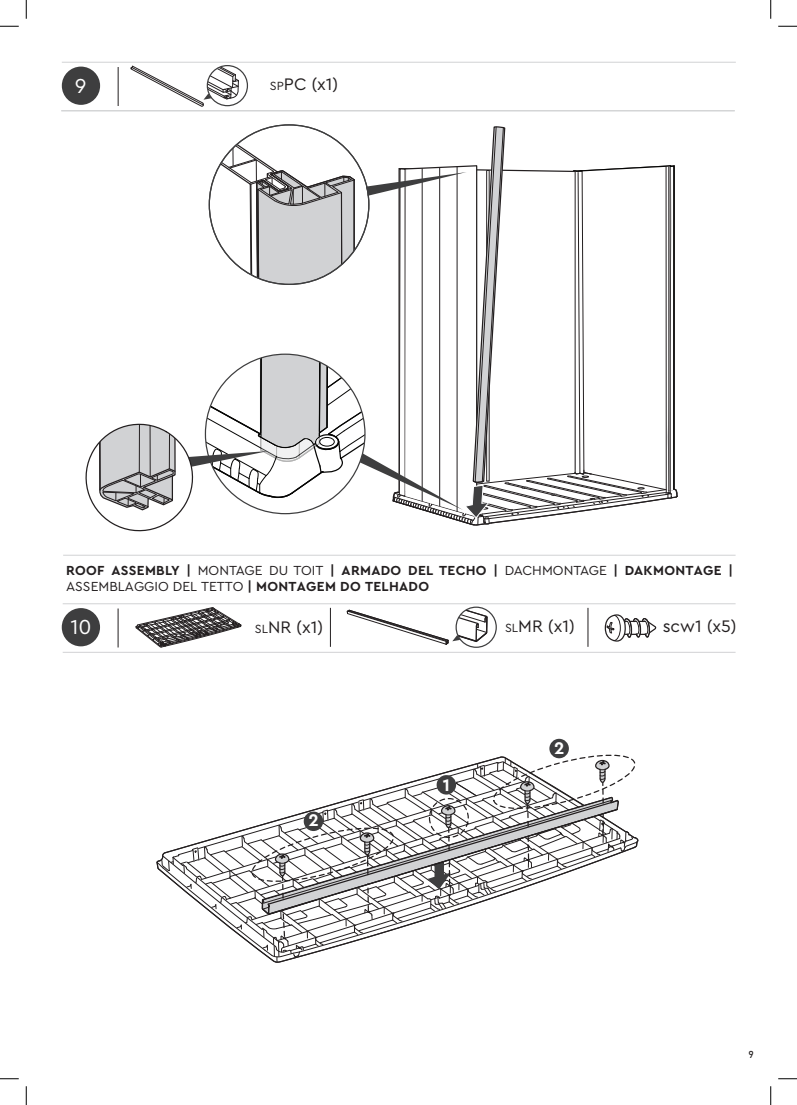
<style>
.page{position:relative;width:797px;height:1105px;background:#fff}
.page>*{position:absolute;margin:0;border:0;box-sizing:border-box;transform-origin:0 0}
.t1{font:21.25px "Cera Pro";color:#fff}
.t2{font:700 17.75px "Cera PRO";color:#fff}
.t3{font:17.5px "Cera Pro";color:#231f20}
.t4{font:700 13.75px "Cera PRO";letter-spacing:.02em;color:#231f20}
.t5{font:13.75px "Cera Pro";color:#231f20}
.t6{font:500 10px "DIN";color:#231f20}
.s1{font-size:12.38px}
.s2{font-family:"Cera Pro";font-weight:400}
.s3{font-family:"Cera PRO";font-weight:700}
</style>
<div class="page">
<hr style="left:62px;top:62px;width:673px;height:1px;background:#d1d2d4">
<hr style="left:61px;top:110px;width:673px;height:1px;background:#d1d2d4">
<div style="left:62px;top:67px;width:38px;height:38px;background:#3e3e3f;border-radius:50%"></div>
<hr style="left:118px;top:67px;width:1px;height:39px;background:#231f20">
<div style="left:207px;top:65px;width:41px;height:41px;border:1px solid #3e3e3f;border-radius:50%"></div>
<svg style="left:131px;top:66px;width:108px;height:41px"></svg>
<svg style="left:85px;top:125px;width:593px;height:407px"></svg>
<div style="left:62px;top:608px;width:38px;height:38px;background:#3e3e3f;border-radius:50%"></div>
<hr style="left:118px;top:608px;width:1px;height:39px;background:#231f20">
<hr style="left:330px;top:608px;width:1px;height:39px;background:#231f20">
<hr style="left:587px;top:608px;width:1px;height:39px;background:#231f20">
<svg style="left:604px;top:614px;width:52px;height:28px"></svg>
<div style="left:455px;top:607px;width:42px;height:41px;border:1px solid #3e3e3f;border-radius:50%"></div>
<svg style="left:347px;top:607px;width:141px;height:38px"></svg>
<hr style="left:63px;top:555px;width:672px;height:1px;background:#d1d2d4">
<hr style="left:63px;top:603px;width:672px;height:1px;background:#d1d2d4">
<hr style="left:63px;top:652px;width:672px;height:1px;background:#d1d2d4">
<svg style="left:136px;top:607px;width:105px;height:40px"></svg>
<svg style="left:156px;top:751px;width:482px;height:212px"></svg>
<div style="left:304px;top:811px;width:19px;height:20px;background:#3e3e3f;border-radius:50%"></div>
<div style="left:436px;top:775px;width:20px;height:19px;background:#3e3e3f;border-radius:50%"></div>
<div style="left:549px;top:739px;width:20px;height:19px;background:#3e3e3f;border-radius:50%"></div>
<svg style="left:0;top:25px;width:19px;height:2px"></svg>
<svg style="left:778px;top:25px;width:19px;height:2px"></svg>
<svg style="left:0;top:1078px;width:19px;height:1px"></svg>
<svg style="left:778px;top:1078px;width:19px;height:1px"></svg>
<svg style="left:25px;top:0;width:2px;height:19px"></svg>
<svg style="left:25px;top:1086px;width:2px;height:19px"></svg>
<svg style="left:770px;top:0;width:1px;height:19px"></svg>
<svg style="left:770px;top:1086px;width:1px;height:19px"></svg>
<h1 class="t1" style="left:75px;top:71px;width:13px">9</h1>
<p class="t3" style="left:270px;top:72px;width:70px"><span class="s1">SP</span>PC (x1)</p>
<p class="t4" style="left:66px;top:561px;width:668px">ROOF ASSEMBLY | <span class="s2">MONTAGE DU TOIT</span> | ARMADO DEL TECHO | <span class="s2">DACHMONTAGE</span> | DAKMONTAGE |</p>
<p class="t5" style="left:66px;top:577px;width:364px">ASSEMBLAGGIO DEL TETTO <span class="s3">| MONTAGEM DO TELHADO</span></p>
<p class="t3" style="left:255px;top:615px;width:70px"><span class="s1">SL</span>NR (x1)</p>
<p class="t3" style="left:505px;top:615px;width:71px"><span class="s1">SL</span>MR (x1)</p>
<h1 class="t1" style="left:70px;top:613px;width:23px">10</h1>
<p class="t3" style="left:662px;top:614px;width:76px">scw1 (x5)</p>
<p class="t2" style="left:308px;top:808px;width:12px">2</p>
<p class="t2" style="left:443px;top:773px;width:9px">1</p>
<p class="t2" style="left:554px;top:736px;width:12px">2</p>
<p class="t6" style="left:748px;top:1048px;width:7px">9</p>
</div>
